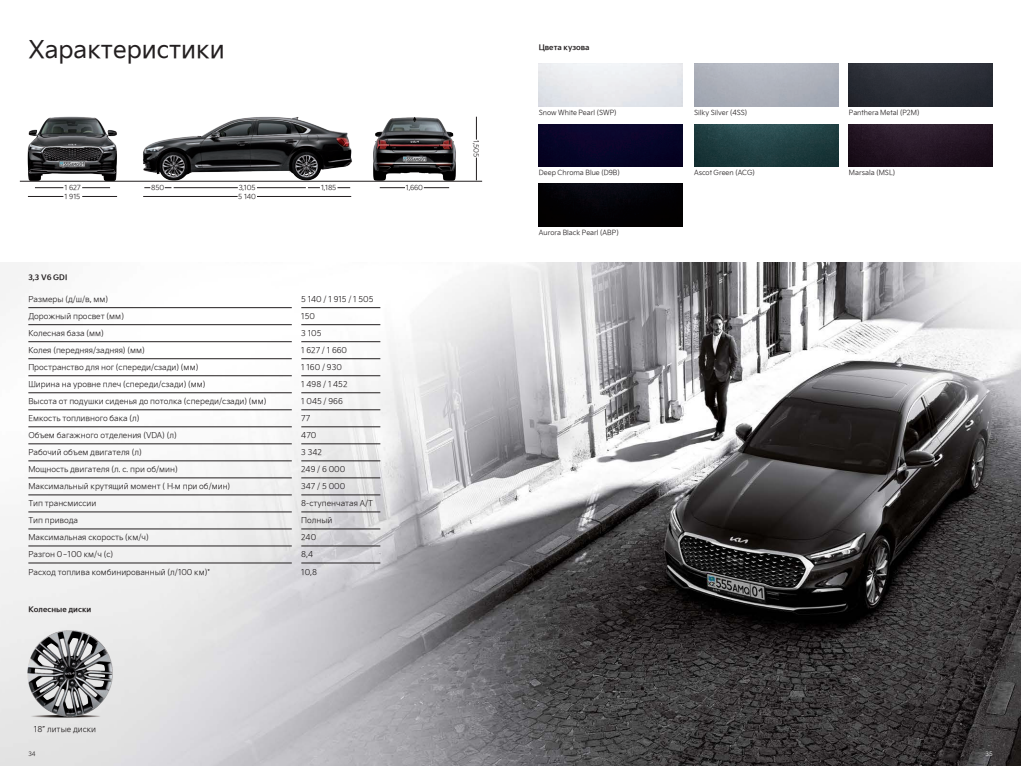
<style>
.page{position:relative;width:1021px;height:766px;background:#fff}
.page>*{position:absolute;margin:0;border:0;box-sizing:border-box;transform-origin:0 0}
.Заг_черный{font:24px "Kia Signature";color:#231f20}
.Подпись_фото{font:300 8px "Kia Signature";color:#231f20}
.Подпись_к_фото_Bold{font:700 7.5px "Kia Signature";color:#231f20}
.Подпись_фото-2{font:300 7px "Kia Signature";color:#231f20}
.t1{font:7px "Kia Signature OTF Light";letter-spacing:-.02em;color:#231f20}
.t2{font:300 6px "Kia Signature";color:#231f20}
.t3{font:300 6px "Kia Signature";color:#fff}
</style>
<div class="page">
<img style="left:0;top:262px;width:1020px;height:503px">
<img style="left:137px;top:116px;width:224px;height:65px">
<img style="left:19px;top:116px;width:118px;height:66px">
<img style="left:366px;top:117px;width:101px;height:64px">
<svg style="left:35px;top:187px;width:28px;height:1px"></svg>
<svg style="left:82px;top:187px;width:28px;height:1px"></svg>
<hr style="left:174px;top:187px;width:64px;height:1px;background:#231f20">
<svg style="left:308px;top:187px;width:12px;height:1px"></svg>
<hr style="left:257px;top:187px;width:49px;height:1px;background:#231f20">
<svg style="left:337px;top:187px;width:13px;height:1px"></svg>
<svg style="left:380px;top:187px;width:25px;height:1px"></svg>
<svg style="left:424px;top:187px;width:25px;height:1px"></svg>
<svg style="left:476px;top:117px;width:1px;height:22px"></svg>
<svg style="left:476px;top:157px;width:1px;height:23px"></svg>
<hr style="left:143px;top:196px;width:95px;height:1px;background:#231f20">
<hr style="left:257px;top:196px;width:94px;height:1px;background:#231f20">
<hr style="left:28px;top:196px;width:35px;height:1px;background:#231f20">
<hr style="left:82px;top:196px;width:35px;height:1px;background:#231f20">
<hr style="left:20px;top:181px;width:462px;height:1px;background:#231f20">
<hr style="left:28px;top:307px;width:264px;height:1px;background:#231f20">
<hr style="left:28px;top:324px;width:264px;height:1px;background:#231f20">
<hr style="left:28px;top:341px;width:264px;height:1px;background:#231f20">
<hr style="left:28px;top:358px;width:264px;height:1px;background:#231f20">
<hr style="left:28px;top:375px;width:264px;height:1px;background:#231f20">
<hr style="left:28px;top:392px;width:264px;height:1px;background:#231f20">
<hr style="left:28px;top:409px;width:264px;height:1px;background:#231f20">
<hr style="left:28px;top:426px;width:264px;height:1px;background:#231f20">
<hr style="left:28px;top:443px;width:264px;height:1px;background:#231f20">
<hr style="left:28px;top:460px;width:264px;height:1px;background:#231f20">
<hr style="left:28px;top:477px;width:264px;height:1px;background:#231f20">
<hr style="left:28px;top:494px;width:264px;height:1px;background:#231f20">
<hr style="left:28px;top:511px;width:264px;height:1px;background:#231f20">
<hr style="left:28px;top:528px;width:264px;height:1px;background:#231f20">
<hr style="left:28px;top:545px;width:264px;height:1px;background:#231f20">
<hr style="left:28px;top:562px;width:264px;height:1px;background:#231f20">
<hr style="left:301px;top:307px;width:79px;height:1px;background:#231f20">
<hr style="left:301px;top:324px;width:79px;height:1px;background:#231f20">
<hr style="left:301px;top:341px;width:79px;height:1px;background:#231f20">
<hr style="left:301px;top:358px;width:79px;height:1px;background:#231f20">
<hr style="left:301px;top:375px;width:79px;height:1px;background:#231f20">
<hr style="left:301px;top:392px;width:79px;height:1px;background:#231f20">
<hr style="left:301px;top:409px;width:79px;height:1px;background:#231f20">
<hr style="left:301px;top:426px;width:79px;height:1px;background:#231f20">
<hr style="left:301px;top:443px;width:79px;height:1px;background:#231f20">
<hr style="left:301px;top:460px;width:79px;height:1px;background:#231f20">
<hr style="left:301px;top:477px;width:79px;height:1px;background:#231f20">
<hr style="left:301px;top:494px;width:79px;height:1px;background:#231f20">
<hr style="left:301px;top:511px;width:79px;height:1px;background:#231f20">
<hr style="left:301px;top:528px;width:79px;height:1px;background:#231f20">
<hr style="left:301px;top:545px;width:79px;height:1px;background:#231f20">
<hr style="left:301px;top:562px;width:79px;height:1px;background:#231f20">
<img style="left:9px;top:616px;width:123px;height:106px">
<img style="left:849px;top:63px;width:143px;height:43px">
<div style="left:539px;top:124px;width:144px;height:42px;background:#060527"></div>
<img style="left:694px;top:124px;width:144px;height:42px">
<img style="left:849px;top:124px;width:143px;height:42px">
<img style="left:539px;top:184px;width:144px;height:42px">
<p class="Заг_черный" style="left:28px;top:32px;width:198px">Характеристики</p>
<p class="t1" style="left:64px;top:183px;width:18px">1 627</p>
<p class="t1" style="left:65px;top:191px;width:17px">1 915</p>
<p class="Подпись_к_фото_Bold" style="left:28px;top:271px;width:40px">3,3 V6 GDI</p>
<p class="t1" style="left:151px;top:182px;width:15px">850</p>
<p class="t1" style="left:239px;top:182px;width:18px">3,105</p>
<p class="t1" style="left:321px;top:182px;width:17px">1,185</p>
<p class="t1" style="left:238px;top:191px;width:19px">5 140</p>
<p class="Подпись_фото" style="left:28px;top:293px;width:81px">Размеры (д/ш/в, мм)</p>
<p class="Подпись_фото" style="left:28px;top:310px;width:97px">Дорожный просвет (мм)</p>
<p class="Подпись_фото" style="left:28px;top:327px;width:77px">Колесная база (мм)</p>
<p class="Подпись_фото" style="left:28px;top:344px;width:118px">Колея (передняя/задняя) (мм)</p>
<p class="Подпись_фото" style="left:28px;top:361px;width:171px">Пространство для ног (спереди/сзади) (мм)</p>
<p class="Подпись_фото" style="left:28px;top:378px;width:179px">Ширина на уровне плеч (спереди/сзади) (мм)</p>
<p class="Подпись_фото" style="left:28px;top:395px;width:239px">Высота от подушки сиденья до потолка (спереди/сзади) (мм)</p>
<p class="Подпись_фото" style="left:28px;top:412px;width:113px">Емкость топливного бака (л)</p>
<p class="Подпись_фото" style="left:28px;top:429px;width:150px">Объем багажного отделения (VDA) (л)</p>
<p class="Подпись_фото" style="left:28px;top:446px;width:115px">Рабочий объем двигателя (л)</p>
<p class="Подпись_фото" style="left:28px;top:463px;width:151px">Мощность двигателя (л. с. при об/мин)</p>
<p class="Подпись_фото" style="left:28px;top:480px;width:203px">Максимальный крутящий момент ( Н.м при об/мин)</p>
<p class="Подпись_фото" style="left:28px;top:497px;width:69px">Тип трансмиссии</p>
<p class="Подпись_фото" style="left:28px;top:514px;width:51px">Тип привода</p>
<p class="Подпись_фото" style="left:28px;top:531px;width:122px">Максимальная скорость (км/ч)</p>
<p class="Подпись_фото" style="left:28px;top:548px;width:86px">Разгон 0‐100 км/ч (с)</p>
<p class="Подпись_фото" style="left:28px;top:565px;width:183px">Расход топлива комбинированный (л/100 км)*</p>
<p class="Подпись_к_фото_Bold" style="left:28px;top:603px;width:65px">Колесные диски</p>
<p class="Подпись_фото" style="left:301px;top:293px;width:74px">5 140 / 1 915 / 1 505</p>
<p class="Подпись_фото" style="left:301px;top:310px;width:15px">150</p>
<p class="Подпись_фото" style="left:301px;top:327px;width:22px">3 105</p>
<p class="Подпись_фото" style="left:301px;top:344px;width:47px">1 627 / 1 660</p>
<p class="Подпись_фото" style="left:301px;top:361px;width:42px">1 160 / 930</p>
<p class="Подпись_фото" style="left:301px;top:378px;width:48px">1 498 / 1 452</p>
<p class="Подпись_фото" style="left:301px;top:395px;width:43px">1 045 / 966</p>
<p class="Подпись_фото" style="left:301px;top:412px;width:11px">77</p>
<p class="Подпись_фото" style="left:301px;top:429px;width:17px">470</p>
<p class="Подпись_фото" style="left:301px;top:446px;width:22px">3 342</p>
<p class="Подпись_фото" style="left:301px;top:463px;width:45px">249 / 6 000</p>
<p class="Подпись_фото" style="left:301px;top:480px;width:45px">347 / 5 000</p>
<p class="Подпись_фото" style="left:301px;top:497px;width:73px">8-ступенчатая А/Т</p>
<p class="Подпись_фото" style="left:301px;top:514px;width:33px">Полный</p>
<p class="Подпись_фото" style="left:301px;top:531px;width:16px">240</p>
<p class="Подпись_фото" style="left:301px;top:548px;width:13px">8,4</p>
<p class="Подпись_фото" style="left:301px;top:565px;width:17px">10,8</p>
<p class="t1" style="left:406px;top:182px;width:19px">1,660</p>
<p class="Подпись_фото" style="left:34px;top:722px;width:64px">18” литые диски</p>
<p class="t1" style="left:481px;top:140px;width:19px;rotate:90deg">1,505</p>
<p class="Подпись_к_фото_Bold" style="left:539px;top:42px;width:52px">Цвета кузова</p>
<p class="Подпись_фото-2" style="left:539px;top:108px;width:79px">Snow White Pearl (SWP)</p>
<p class="Подпись_фото-2" style="left:694px;top:108px;width:55px">Silky Silver (4SS)</p>
<p class="Подпись_фото-2" style="left:849px;top:108px;width:72px">Panthera Metal (P2M)</p>
<p class="Подпись_фото-2" style="left:539px;top:167px;width:83px">Deep Chroma Blue (D9B)</p>
<p class="Подпись_фото-2" style="left:694px;top:167px;width:62px">Ascot Green (ACG)</p>
<p class="Подпись_фото-2" style="left:849px;top:167px;width:48px">Marsala (MSL)</p>
<p class="Подпись_фото-2" style="left:539px;top:227px;width:81px">Aurora Black Pearl (ABP)</p>
<p class="t2" style="left:28px;top:748px;width:9px">34</p>
<p class="t3" style="left:985px;top:748px;width:9px">35</p>
</div>
